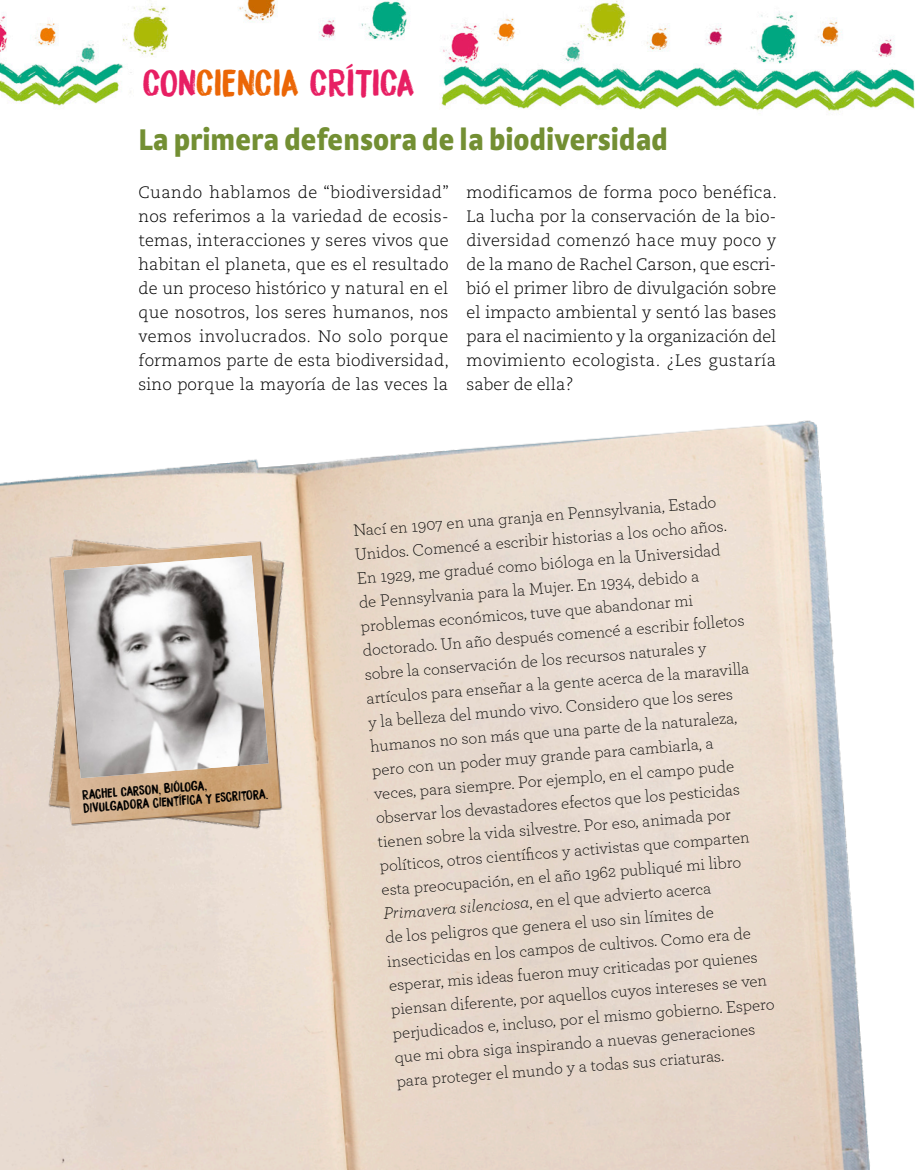
<style>
.page{position:relative;width:915px;height:1170px;background:#fff}
.page>*{position:absolute;margin:0;border:0;box-sizing:border-box;transform-origin:0 0}
.t1{font:34.35px "Bocadillo";color:#e71f63}
.Conciencia_Titulo{font:900 condensed 31.5px "Strada OT";color:#738f33}
.Fuente_enciclopedia{font:300 17.25px/24px "Archer";color:#000}
.txt_Conciencia_intro{font:300 16.5px/24px "Caecilia LT Std";letter-spacing:.01em;color:#000;text-align:justify}
.rotulos_Bocadillo_ch{font:12px/13.8px "Bocadillo";color:#000}
.s1{color:#eb6606}
.s2{font-style:italic}
</style>
<div class="page">
<img style="left:0;top:0;width:914px;height:111px">
<img style="left:0;top:420px;width:870px;height:749px">
<img style="left:18px;top:501px;width:301px;height:358px">
<img style="left:64px;top:555px;width:204px;height:223px">
<h1 class="t1" style="left:142px;top:60px;width:274px">CON<span class="s1">CIENCIA</span> CRÍTICA</h1>
<p class="Conciencia_Titulo" style="left:138px;top:120px;width:531px">La primera defensora de la biodiversidad</p>
<p class="txt_Conciencia_intro" style="left:138px;top:181px;width:312px">Cuando hablamos de “biodiversidad” nos referimos a la variedad de ecosis&shy;temas, interacciones y seres vivos que habitan el planeta, que es el resultado de un proceso histórico y natural en el que nosotros, los seres humanos, nos vemos involucrados. No solo porque formamos parte de esta biodiversidad, sino porque la mayoría de las veces la</p>
<p class="txt_Conciencia_intro" style="left:466px;top:181px;width:312px">modificamos de forma poco benéfica.<br>La lucha por la conservación de la bio&shy;diversidad comenzó hace muy poco y de la mano de Rachel Carson, que escri&shy;bió el primer libro de divulgación sobre el impacto ambiental y sentó las bases para el nacimiento y la organización del movimiento ecologista. ¿Les gustaría saber de ella?</p>
<p class="rotulos_Bocadillo_ch" style="left:82px;top:788px;width:186px;rotate:-5deg">Rachel Carson, bióloga, divulgadora científica y escritora.</p>
<p class="Fuente_enciclopedia" style="left:347px;top:520px;width:388px;rotate:-5deg">Nací en 1907 en una granja en Pennsylvania, Estado Unidos. Comencé a escribir historias a los ocho años.<br>En 1929, me gradué como bióloga en la Universidad<br>de Pennsylvania para la Mujer. En 1934, debido a problemas económicos, tuve que abandonar mi doctorado. Un año después comencé a escribir folletos sobre la conservación de los recursos naturales y artículos para enseñar a la gente acerca de la maravilla y la belleza del mundo vivo. Considero que los seres humanos no son más que una parte de la naturaleza, pero con un poder muy grande para cambiarla, a veces, para siempre. Por ejemplo, en el campo pude observar los devastadores efectos que los pesticidas tienen sobre la vida silvestre. Por eso, animada por políticos, otros científi cos y activistas que comparten esta preocupación, en el año 1962 publiqué mi libro <span class="s2">Primavera silenciosa</span>, en el que advierto acerca<br>de los peligros que genera el uso sin límites de insecticidas en los campos de cultivos. Como era de esperar, mis ideas fueron muy criticadas por quienes piensan diferente, por aquellos cuyos intereses se ven perjudicados e, incluso, por el mismo gobierno. Espero que mi obra siga inspirando a nuevas generaciones para proteger el mundo y a todas sus criaturas.</p>
</div>
